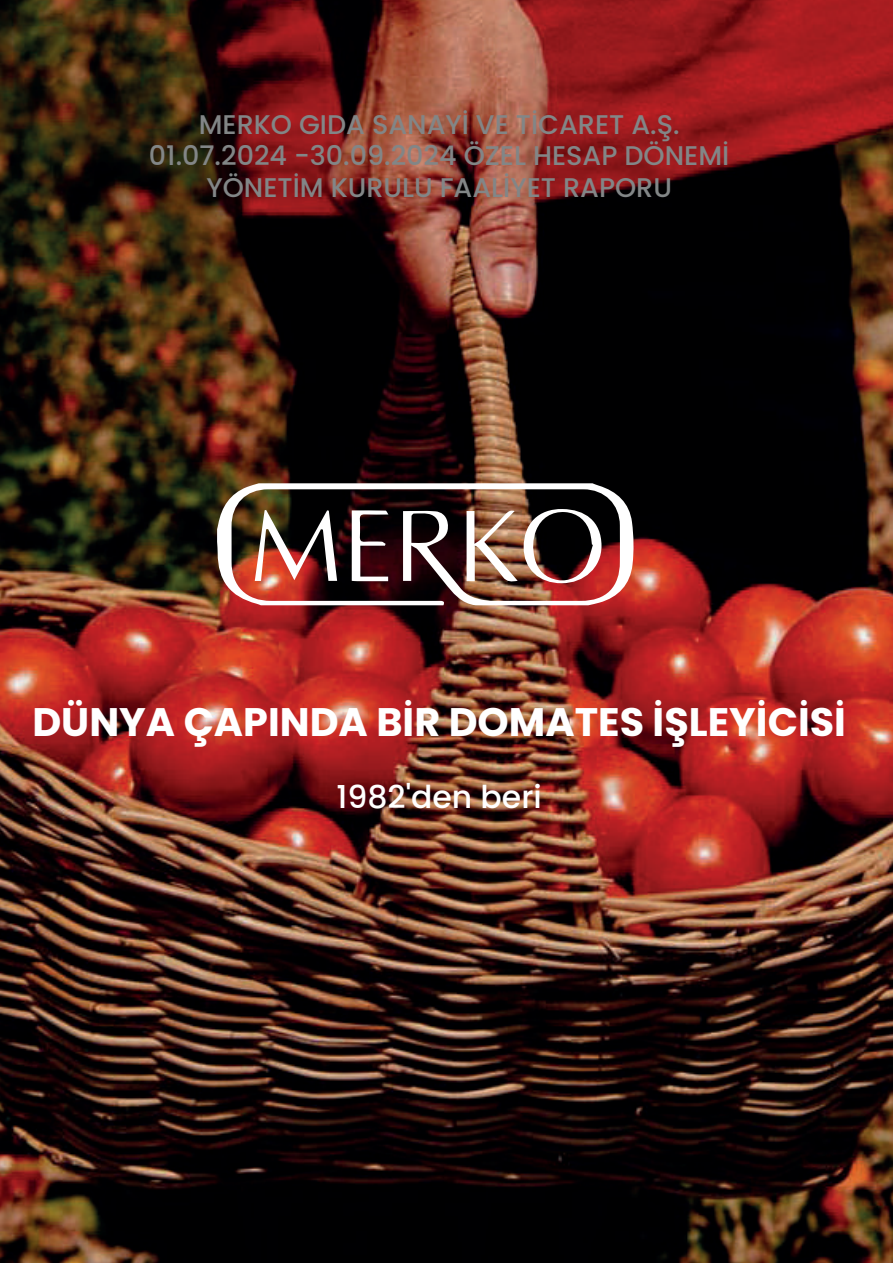
<style>
.page{position:relative;width:893px;height:1263px;background:#fff}
.page>*{position:absolute;margin:0;border:0;box-sizing:border-box;transform-origin:0 0}
.t1{font:700 39.75px "Poppins";color:#fff}
.t2{font:500 31.5px "Poppins";color:#fff}
.t3{font:500 27px/31.5px "Poppins";color:#828687;text-align:center}
</style>
<div class="page">
<img style="left:0;top:0;width:893px;height:1263px">
<img style="left:217px;top:483px;width:417px;height:122px">
<img style="left:255px;top:510px;width:82px;height:71px">
<img style="left:524px;top:509px;width:78px;height:74px">
<img style="left:467px;top:510px;width:51px;height:72px">
<svg style="left:352px;top:510px;width:36px;height:71px"></svg>
<p class="t3" style="left:149px;top:108px;width:582px">MERKO GIDA SANAYİ VE TİCARET A.Ş.<br>01.07.2024 -30.09.2024 ÖZEL HESAP DÖNEMİ<br>YÖNETİM KURULU FAALİYET RAPORU</p>
<h1 class="t1" style="left:32px;top:699px;width:815px">DÜNYA ÇAPINDA BİR DOMATES İŞLEYİCİSİ</h1>
<p class="t2" style="left:336px;top:778px;width:207px">1982'den beri</p>
</div>
